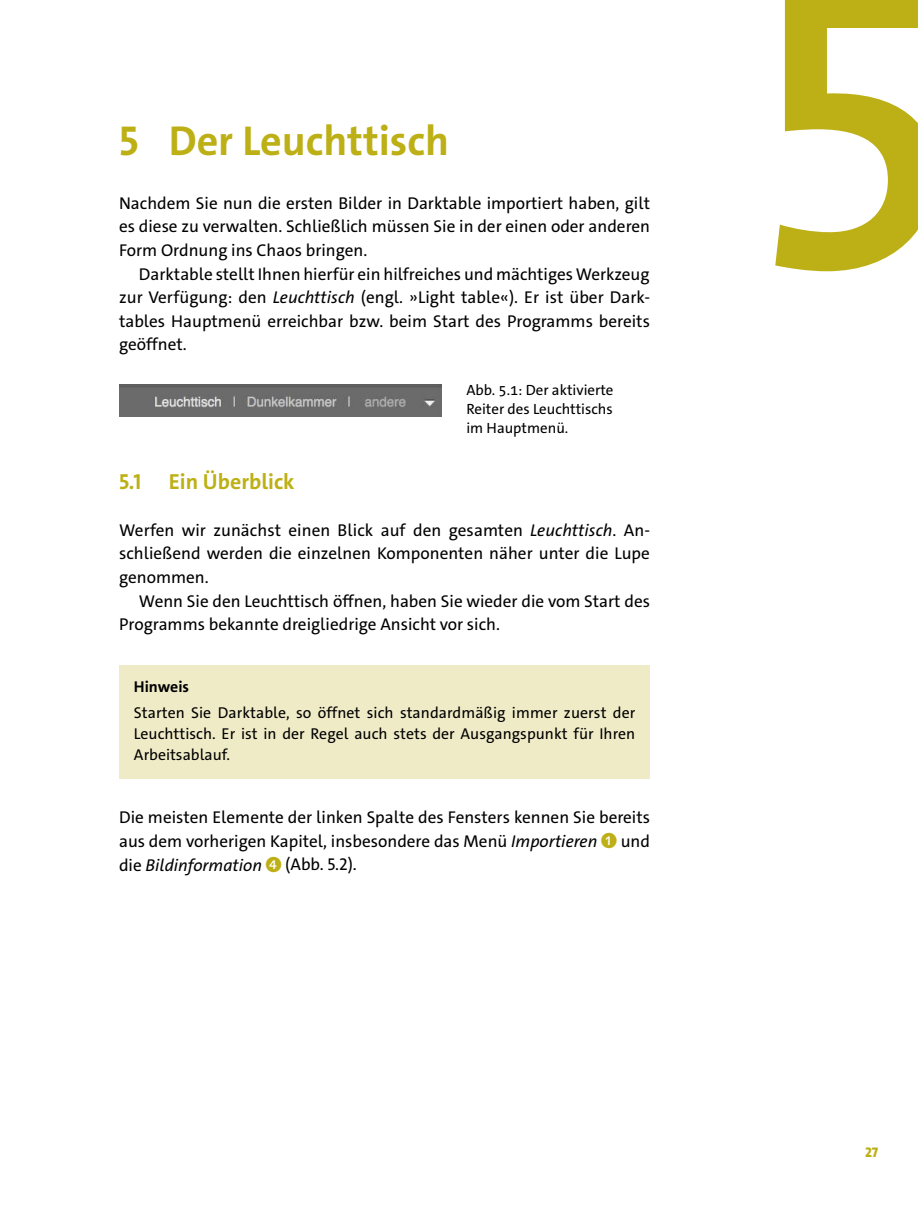
<style>
.page{position:relative;width:918px;height:1216px;background:#fff}
.page>*{position:absolute;margin:0;border:0;box-sizing:border-box;transform-origin:0 0}
.t1{font:600 420px "The Sans C4 s";color:#bdb016}
.t2{font:700 42px "The Sans C4 s";color:#bdb016}
.t3{font:700 21.88px "The Sans C4 s";color:#bdb016}
.t4{font:17.15px/23.6px "The Sans C4 s";color:#000;text-align:justify}
.t5{font:15.75px/21px "The Sans C4 s";letter-spacing:.005em;color:#000;text-align:justify}
.t6{font:700 15.75px "The Sans C4 s";color:#000}
.t7{font:14.88px/19.2px "The Sans C4 s";color:#000;text-align:justify}
.t8{font:800 14px "The Sans C4 s";color:#bdb016}
.s1{font-style:italic}
.s2{font-family:"Galileo Press Callout";font-size:15.75px;color:#bdb016}
</style>
<div class="page">
<div style="left:817px;top:0;width:101px;height:27px;background:#bdb016"></div>
<div style="left:119px;top:665px;width:531px;height:45px;background:#efebc7"></div>
<div style="left:119px;top:691px;width:531px;height:87px;background:#efebc7"></div>
<img style="left:119px;top:384px;width:322px;height:32px">
<h2 class="t2" style="left:119px;top:114px;width:332px">5 Der Leuchttisch</h2>
<p class="t4" style="left:119px;top:191px;width:532px">Nachdem Sie nun die ersten Bilder in Darktable importiert haben, gilt es diese zu verwalten. Schließlich müssen Sie in der einen oder anderen Form Ordnung ins Chaos bringen.</p>
<p class="t4" style="left:119px;top:262px;width:532px;text-indent:20px">Darktable stellt Ihnen hierfür ein hilfreiches und mächtiges Werkzeug zur Verfügung: den <span class="s1">Leuchttisch</span> (engl. »Light table«). Er ist über Dark&shy;tables Hauptmenü erreichbar bzw. beim Start des Programms bereits geöffnet.</p>
<p class="t7" style="left:466px;top:380px;width:148px">Abb. 5.1: Der aktivierte Reiter des Leuchttischs im Hauptmenü.</p>
<p class="t3" style="left:119px;top:467px;width:177px">5.1 Ein Überblick</p>
<p class="t4" style="left:119px;top:518px;width:532px">Werfen wir zunächst einen Blick auf den gesamten <span class="s1">Leuchttisch</span>. An&shy;schließend werden die einzelnen Komponenten näher unter die Lupe genommen.</p>
<p class="t4" style="left:119px;top:589px;width:532px;text-indent:20px">Wenn Sie den Leuchttisch öffnen, haben Sie wieder die vom Start des<br>Programms bekannte dreigliedrige Ansicht vor sich.</p>
<p class="t6" style="left:134px;top:676px;width:57px">Hinweis</p>
<p class="t5" style="left:134px;top:702px;width:503px">Starten Sie Darktable, so öffnet sich standardmäßig immer zuerst der Leuchttisch. Er ist in der Regel auch stets der Ausgangspunkt für Ihren Arbeitsablauf.</p>
<p class="t4" style="left:119px;top:805px;width:532px">Die meisten Elemente der linken Spalte des Fensters kennen Sie bereits aus dem vorherigen Kapitel, insbesondere das Menü <span class="s1">Importieren</span> <span class="s2">1</span> und die <span class="s1">Bildinformation</span> <span class="s2">4</span> (Abb. 5.2).</p>
<h1 class="t1" style="left:754px;top:-145px;width:196px">5</h1>
<p class="t8" style="left:865px;top:1143px;width:15px">27</p>
</div>
